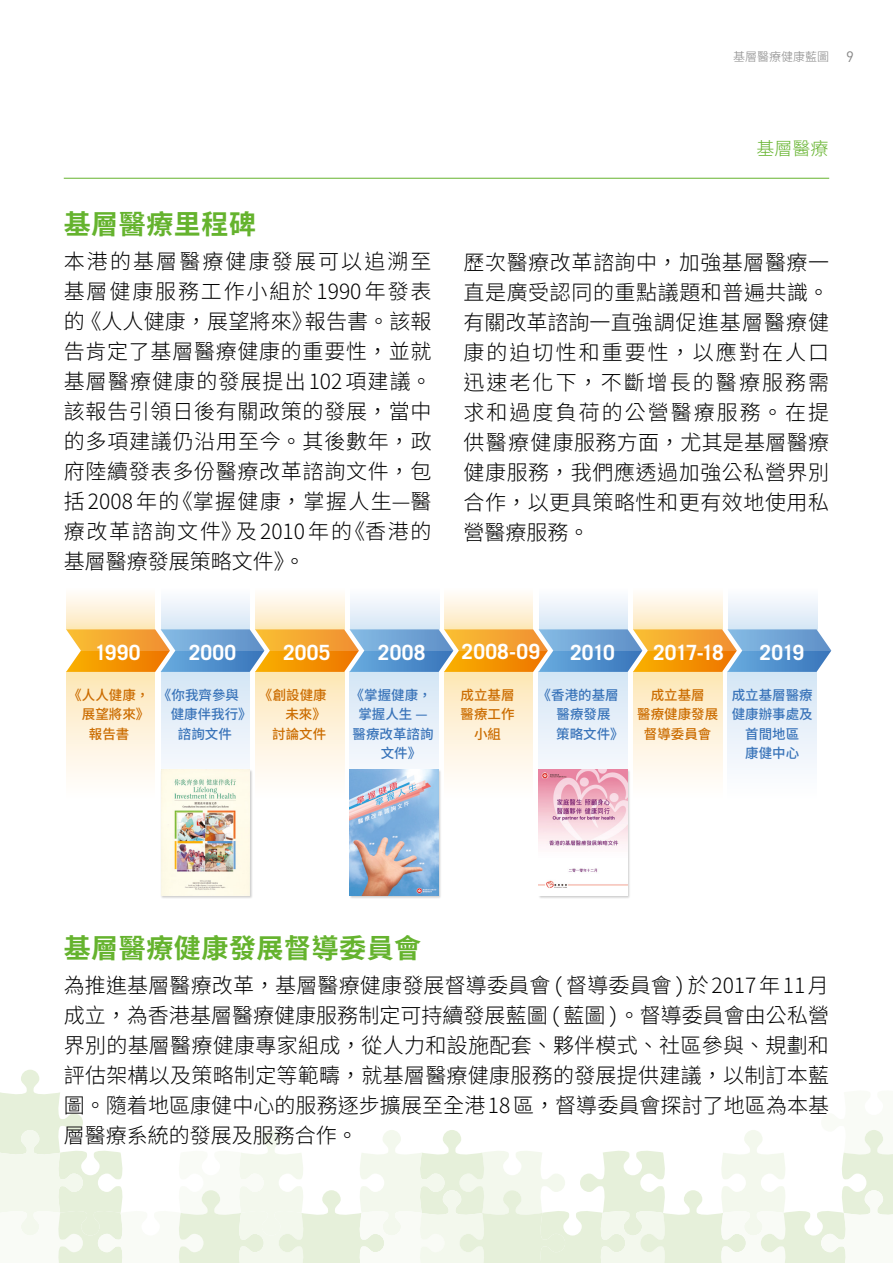
<style>
.page{position:relative;width:893px;height:1263px;background:#fff}
.page>*{position:absolute;margin:0;border:0;box-sizing:border-box;transform-origin:0 0}
.t1{font:700 27px "Noto Sans CJ Ktc";letter-spacing:.02em;color:#65b32e}
.t2{font:300 21px/30px "Noto Sans CJ Ktc";letter-spacing:.015em;color:#000;text-align:justify}
.t3{font:700 21px "Trade Gothic LT Std";letter-spacing:.005em;color:#fff}
.t4{font:300 18px "Noto Sans CJ Ktc";color:#65b32e}
.t5{font:500 13.5px/19.5px "Noto Sans CJ Ktc";color:#3873b9;text-align:center}
.t6{font:500 13.5px/19.5px "Noto Sans CJ Ktc";color:#cb6c00;text-align:center}
.t7{font:300 12px "Noto Sans CJ Ktc";color:#878787}
.s1{font-family:"DIN";font-weight:400;font-size:15px}
</style>
<div class="page">
<svg style="left:0;top:1069px;width:893px;height:194px"></svg>
<div style="left:66px;top:672px;width:89px;height:127px;background:linear-gradient(to bottom,#fde7b7,#fff)"></div>
<div style="left:66px;top:587px;width:89px;height:42px;background:linear-gradient(to bottom,#fff,#fde9bc)"></div>
<div style="left:444px;top:587px;width:89px;height:42px;background:linear-gradient(to bottom,#fff,#fde9bc)"></div>
<div style="left:255px;top:587px;width:89px;height:42px;background:linear-gradient(to bottom,#fff,#fde9bc)"></div>
<div style="left:633px;top:587px;width:89px;height:42px;background:linear-gradient(to bottom,#fff,#fde9bc)"></div>
<div style="left:444px;top:672px;width:89px;height:127px;background:linear-gradient(to bottom,#fde7b7,#fff)"></div>
<div style="left:255px;top:672px;width:89px;height:127px;background:linear-gradient(to bottom,#fde7b7,#fff)"></div>
<div style="left:633px;top:672px;width:89px;height:127px;background:linear-gradient(to bottom,#fde7b7,#fff)"></div>
<svg style="left:161px;top:672px;width:89px;height:94px"></svg>
<div style="left:161px;top:587px;width:89px;height:42px;background:linear-gradient(to bottom,#fffeff,#d7e7f6)"></div>
<div style="left:539px;top:587px;width:89px;height:42px;background:linear-gradient(to bottom,#fffeff,#d7e7f6)"></div>
<div style="left:350px;top:587px;width:89px;height:42px;background:linear-gradient(to bottom,#fffeff,#d7e7f6)"></div>
<div style="left:728px;top:587px;width:89px;height:42px;background:linear-gradient(to bottom,#fffeff,#d7e7f6)"></div>
<svg style="left:539px;top:672px;width:89px;height:94px"></svg>
<svg style="left:350px;top:672px;width:88px;height:94px"></svg>
<div style="left:728px;top:672px;width:88px;height:127px;background:linear-gradient(to bottom,#d4e6f5,#fffeff)"></div>
<svg style="left:66px;top:651px;width:765px;height:21px;background:#a89871"></svg>
<svg style="left:66px;top:629px;width:765px;height:22px;background:#b9ad8d"></svg>
<hr style="left:64px;top:178px;width:765px;height:1px;background:#65b32e">
<div style="left:161px;top:769px;width:92px;height:130px;background:#000;opacity:.2"></div>
<img style="left:161px;top:770px;width:88px;height:125px">
<div style="left:349px;top:769px;width:93px;height:130px;background:#000;opacity:.2"></div>
<img style="left:350px;top:770px;width:88px;height:125px">
<div style="left:538px;top:769px;width:93px;height:130px;background:#000;opacity:.2"></div>
<img style="left:539px;top:770px;width:88px;height:125px">
<p class="t7" style="left:733px;top:50px;width:122px">基層醫療健康藍圖 <span class="s1">9</span></p>
<p class="t4" style="left:756px;top:138px;width:73px">基層醫療</p>
<p class="t1" style="left:64px;top:209px;width:194px">基層醫療里程碑</p>
<p class="t2" style="left:64px;top:247px;width:369px">本港的基層醫療健康發展可以追溯至基層健康服務工作小組於1990年發表的《人人健康，展望將來》報告書。該報告肯定了基層醫療健康的重要性，並就基層醫療健康的發展提出102項建議。該報告引領日後有關政策的發展，當中的多項建議仍沿用至今。其後數年，政府陸續發表多份醫療改革諮詢文件，包括2008年的《掌握健康，掌握人生—醫療改革諮詢文件》及2010年的《香港的基層醫療發展策略文件》。</p>
<p class="t2" style="left:463px;top:248px;width:367px">歷次醫療改革諮詢中，加強基層醫療一直是廣受認同的重點議題和普遍共識。有關改革諮詢一直強調促進基層醫療健康的迫切性和重要性，以應對在人口迅速老化下，不斷增長的醫療服務需求和過度負荷的公營醫療服務。在提供醫療健康服務方面，尤其是基層醫療健康服務，我們應透過加強公私營界別合作，以更具策略性和更有效地使用私營醫療服務。</p>
<p class="t3" style="left:95px;top:640px;width:47px">1990</p>
<p class="t3" style="left:189px;top:640px;width:49px">2000</p>
<p class="t3" style="left:283px;top:640px;width:49px">2005</p>
<p class="t3" style="left:378px;top:640px;width:49px">2008</p>
<p class="t3" style="left:462px;top:638px;width:80px">2008-09</p>
<p class="t3" style="left:570px;top:640px;width:46px">2010</p>
<p class="t3" style="left:653px;top:640px;width:72px">2017-18</p>
<p class="t3" style="left:760px;top:640px;width:46px">2019</p>
<p class="t6" style="left:68px;top:685px;width:83px">《 人人健康，</p>
<p class="t6" style="left:82px;top:705px;width:69px">展望將來》</p>
<p class="t6" style="left:89px;top:724px;width:42px">報告書</p>
<p class="t5" style="left:158px;top:685px;width:83px">《 你我齊參與</p>
<p class="t5" style="left:171px;top:705px;width:83px">健康伴我行》</p>
<p class="t5" style="left:178px;top:724px;width:55px">諮詢文件</p>
<p class="t5" style="left:556px;top:685px;width:69px;text-align:left;text-indent:-19px">《 香港的基層醫療發展策略文件》</p>
<p class="t5" style="left:350px;top:685px;width:83px">《 掌握健康，</p>
<p class="t5" style="left:358px;top:705px;width:71px">掌握人生 —</p>
<p class="t5" style="left:353px;top:724px;width:83px">醫療改革諮詢</p>
<p class="t5" style="left:381px;top:744px;width:42px">文件》</p>
<p class="t6" style="left:259px;top:685px;width:69px;text-align:right">《 創設健康未來》<br>討論文件</p>
<p class="t6" style="left:460px;top:685px;width:55px">成立基層醫療工作小組</p>
<p class="t6" style="left:637px;top:685px;width:82px">成立基層<br>醫療健康發展督導委員會</p>
<p class="t5" style="left:732px;top:685px;width:82px">成立基層醫療健康辦事處及首間地區<br>康健中心</p>
<p class="t1" style="left:64px;top:933px;width:359px">基層醫療健康發展督導委員會</p>
<p class="t2" style="left:64px;top:971px;width:767px">為推進基層醫療改革，基層醫療健康發展督導委員會 (督導委員會 )於 2017年 11月成立，為香港基層醫療健康服務制定可持續發展藍圖 (藍圖 )。督導委員會由公私營界別的基層醫療健康專家組成，從人力和設施配套、夥伴模式、社區參與、規劃和評估架構以及策略制定等範疇，就基層醫療健康服務的發展提供建議，以制訂本藍圖。隨着地區康健中心的服務逐步擴展至全港 18區，督導委員會探討了地區為本基層醫療系統的發展及服務合作。</p>
</div>
